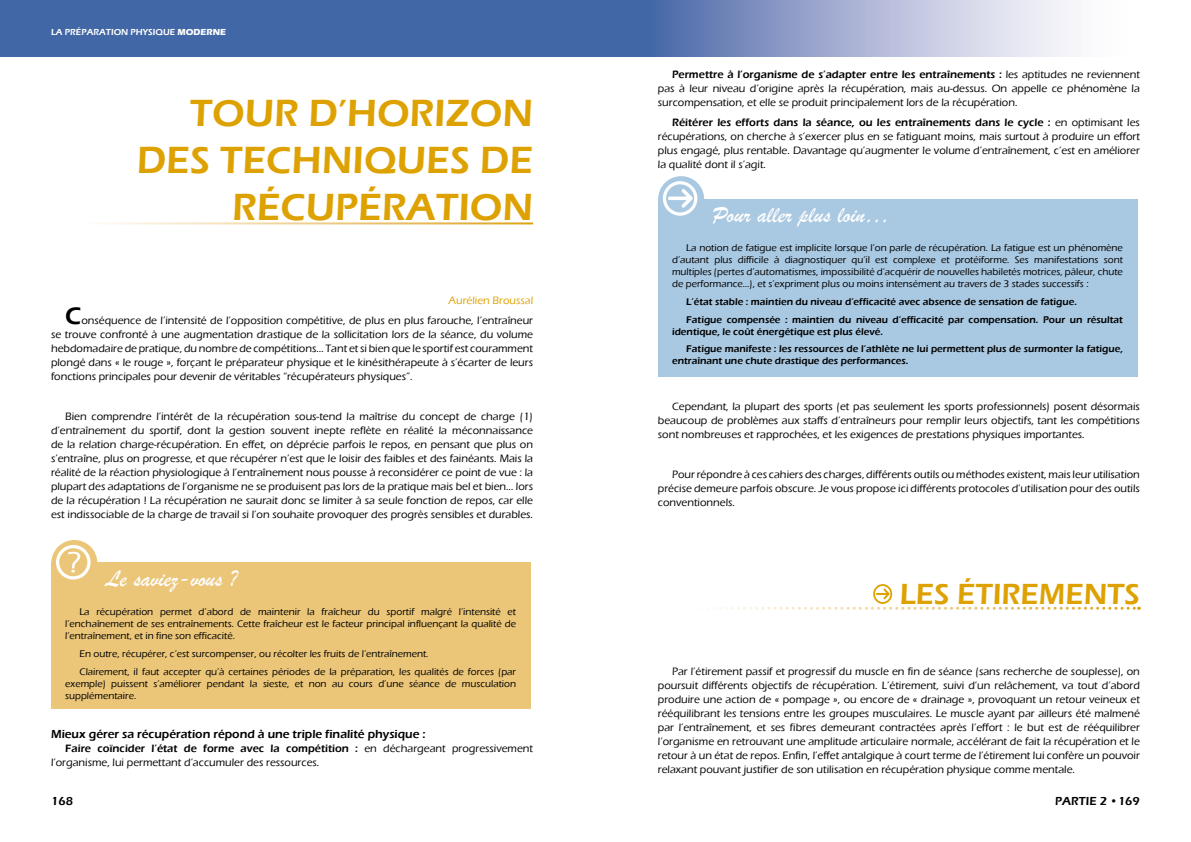
<style>
.page{position:relative;width:1191px;height:842px;background:#fff}
.page>*{position:absolute;margin:0;border:0;box-sizing:border-box;transform-origin:0 0}
.t1{font:600 39px/46.8px "Eras ITC";color:#dda202;text-align:right}
.t2{font:600 30px "Eras ITC";color:#dda202}
.t3{font:600 25px "Eras ITC";color:#000}
.t4{font:24px "Brush Script";color:#fff}
.t5{font:600 12px "Eras ITC";color:#000}
.t6{font:500 11px/14px "Eras ITC";color:#000;text-align:justify}
.t7{font:500 11px "Eras ITC";color:#dda202}
.t8{font:500 10px/12px "Eras ITC";color:#000;text-align:justify}
.t9{font:600 10px/17.7px "Eras ITC";color:#000}
.t10{font:600 9px "Eras ITC";color:#fff}
.s1{font-weight:700}
.s2{font-weight:600}
</style>
<div class="page">
<div style="left:0;top:0;width:595px;height:57px;background:#4267a6"></div>
<svg style="left:597px;top:0;width:474px;height:57px;background:#9ba9ce"></svg>
<div style="left:51px;top:563px;width:479px;height:146px;background:#ebc679"></div>
<div style="left:51px;top:540px;width:46px;height:46px;background:#ebc679;border-radius:50%"></div>
<svg style="left:56px;top:545px;width:35px;height:34px"></svg>
<div style="left:658px;top:199px;width:479px;height:177px;background:#a9c8e1"></div>
<div style="left:658px;top:176px;width:46px;height:46px;background:#a9c8e1;border-radius:50%"></div>
<svg style="left:663px;top:181px;width:34px;height:35px"></svg>
<svg style="left:713px;top:584px;width:426px;height:26px"></svg>
<p class="t10" style="left:51px;top:27px;width:177px">La Préparation Physique <span class="s1">MODERNE</span></p>
<h1 class="t1" style="left:137px;top:90px;width:398px">Tour d’horizon des techniques de récupération</h1>
<p class="t7" style="left:448px;top:295px;width:86px">Aurélien Broussal</p>
<h3 class="t3" style="left:65px;top:302px;width:16px">C</h3>
<p class="t6" style="left:51px;top:314px;width:483px;text-indent:30px">onséquence de l’intensité de l’opposition compétitive, de plus en plus farouche, l’entraîneur se trouve confronté à une augmentation drastique de la sollicitation lors de la séance, du volume hebdomadaire de pratique, du nombre de compétitions… Tant et si bien que le sportif est couramment plongé dans « le rouge », forçant le préparateur physique et le kinésithérapeute à s’écarter de leurs fonctions principales pour devenir de véritables “récupérateurs physiques”.</p>
<p class="t6" style="left:51px;top:409px;width:483px;text-indent:14px">Bien comprendre l’intérêt de la récupération sous-tend la maîtrise du concept de charge (1) d’entraînement du sportif, dont la gestion souvent inepte reflète en réalité la méconnaissance de la relation charge-récupération. En effet, on déprécie parfois le repos, en pensant que plus on s’entraîne, plus on progresse, et que récupérer n’est que le loisir des faibles et des fainéants. Mais la réalité de la réaction physiologique à l’entraînement nous pousse à reconsidérer ce point de vue : la plupart des adaptations de l’organisme ne se produisent pas lors de la pratique mais bel et bien… lors de la récupération ! La récupération ne saurait donc se limiter à sa seule fonction de repos, car elle est indissociable de la charge de travail si l’on souhaite provoquer des progrès sensibles et durables.</p>
<h3 class="t4" style="left:106px;top:564px;width:133px">Le saviez-vous ?</h3>
<p class="t8" style="left:65px;top:606px;width:452px;text-indent:14px">La récupération permet d’abord de maintenir la fraîcheur du sportif malgré l’intensité et l’enchaînement de ses entraînements. Cette fraîcheur est le facteur principal influençant la qualité de l’entraînement, et in fine son efficacité.</p>
<p class="t8" style="left:79px;top:645px;width:438px;line-height:17.7px">En outre, récupérer, c’est surcompenser, ou récolter les fruits de l’entraînement.<br>Clairement, il faut accepter qu’à certaines périodes de la préparation, les qualités de forces (par</p>
<p class="t8" style="left:65px;top:677px;width:452px">exemple) puissent s’améliorer pendant la sieste, et non au cours d’une séance de musculation supplémentaire.</p>
<p class="t5" style="left:51px;top:727px;width:376px">Mieux gérer sa récupération répond à une triple finalité physique :</p>
<p class="t6" style="left:51px;top:741px;width:483px;text-indent:14px"><span class="s2">Faire coïncider l’état de forme avec la compétition :</span> en déchargeant progressivement l’organisme, lui permettant d’accumuler des ressources.</p>
<p class="t6" style="left:658px;top:68px;width:483px;text-indent:14px"><span class="s2">Permettre à l’organisme de s’adapter entre les entraînements :</span> les aptitudes ne reviennent pas à leur niveau d’origine après la récupération, mais au-dessus. On appelle ce phénomène la surcompensation, et elle se produit principalement lors de la récupération.</p>
<p class="t6" style="left:658px;top:116px;width:483px;text-indent:14px"><span class="s2">Réitérer les efforts dans la séance, ou les entraînements dans le cycle :</span> en optimisant les récupérations, on cherche à s’exercer plus en se fatiguant moins, mais surtout à produire un effort plus engagé, plus rentable. Davantage qu’augmenter le volume d’entraînement, c’est en améliorer la qualité dont il s’agit.</p>
<h3 class="t4" style="left:712px;top:200px;width:178px">Pour aller plus loin…</h3>
<p class="t8" style="left:672px;top:242px;width:452px;text-indent:14px">La notion de fatigue est implicite lorsque l’on parle de récupération. La fatigue est un phénomène d’autant plus difficile à diagnostiquer qu’il est complexe et protéiforme. Ses manifestations sont multiples (pertes d’automatismes, impossibilité d’acquérir de nouvelles habiletés motrices, pâleur, chute de performance…), et s’expriment plus ou moins intensément au travers de 3 stades successifs :</p>
<p class="t9" style="left:686px;top:293px;width:438px">L’état stable : maintien du niveau d’efficacité avec absence de sensation de fatigue.<br>Fatigue compensée : maintien du niveau d’efficacité par compensation. Pour un résultat</p>
<p class="t9" style="left:686px;top:323px;width:438px;text-indent:-14px">identique, le coût énergétique est plus élevé.<br>Fatigue manifeste : les ressources de l’athlète ne lui permettent plus de surmonter la fatigue,</p>
<p class="t9" style="left:672px;top:352px;width:238px">entraînant une chute drastique des performances.</p>
<p class="t6" style="left:658px;top:400px;width:483px;text-indent:14px">Cependant, la plupart des sports (et pas seulement les sports professionnels) posent désormais beaucoup de problèmes aux staffs d’entraîneurs pour remplir leurs objectifs, tant les compétitions sont nombreuses et rapprochées, et les exigences de prestations physiques importantes.</p>
<p class="t6" style="left:658px;top:467px;width:483px;text-indent:14px">Pour répondre à ces cahiers des charges, différents outils ou méthodes existent, mais leur utilisation précise demeure parfois obscure. Je vous propose ici différents protocoles d’utilisation pour des outils conventionnels.</p>
<h2 class="t2" style="left:899px;top:577px;width:242px">Les étirements</h2>
<p class="t6" style="left:658px;top:664px;width:483px;text-indent:14px">Par l’étirement passif et progressif du muscle en fin de séance (sans recherche de souplesse), on poursuit différents objectifs de récupération. L’étirement, suivi d’un relâchement, va tout d’abord produire une action de « pompage », ou encore de « drainage », provoquant un retour veineux et rééquilibrant les tensions entre les groupes musculaires. Le muscle ayant par ailleurs été malmené par l’entraînement, et ses fibres demeurant contractées après l’effort : le but est de rééquilibrer l’organisme en retrouvant une amplitude articulaire normale, accélérant de fait la récupération et le retour à un état de repos. Enfin, l’effet antalgique à court terme de l’étirement lui confère un pouvoir relaxant pouvant justifier de son utilisation en récupération physique comme mentale.</p>
<p class="t5" style="left:51px;top:794px;width:23px">168</p>
<p class="t5" style="left:1055px;top:794px;width:86px">PARTIE 2 •169</p>
</div>
